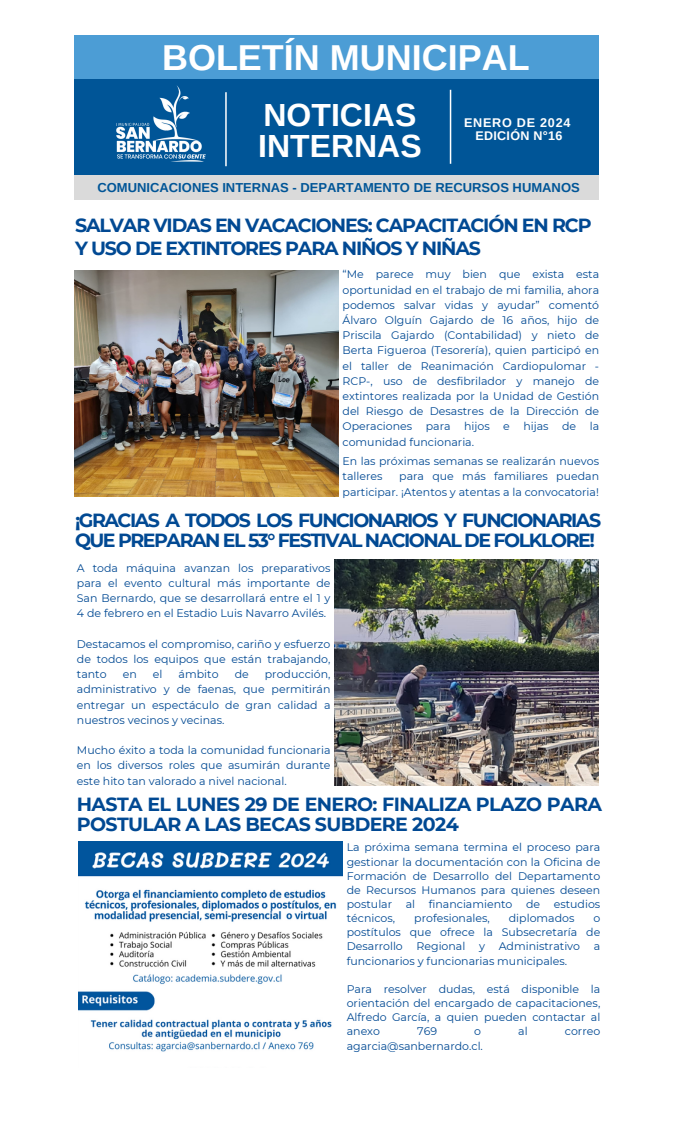
<style>
.page{position:relative;width:675px;height:1125px;background:#fff}
.page>*{position:absolute;margin:0;border:0;box-sizing:border-box;transform-origin:0 0}
.t1{font:700 36px "Arimo";color:#fff}
.t2{font:700 32px "Arimo";color:#fff}
.t3{font:700 19px/19.5px "Montserrat";letter-spacing:-.08em;color:#014993}
.t4{font:700 19px/22.5px "Montserrat";letter-spacing:-.06em;color:#014993}
.t5{font:700 19px/19.5px "Montserrat";letter-spacing:-.03em;color:#014993}
.t6{font:700 13px "Arimo";color:#005597}
.t7{font:700 12.6px "Arimo";letter-spacing:.06em;color:#fff}
.t8{font:700 12.5px "Arimo";letter-spacing:.025em;color:#fff}
.t9{font:11px/15.2px "Montserrat";color:#014993;text-align:justify}
</style>
<div class="page">
<div style="left:74px;top:79px;width:525px;height:95px;background:#005597"></div>
<hr style="left:225px;top:92px;width:2px;height:74px;background:#fff">
<hr style="left:450px;top:90px;width:1px;height:74px;background:#fff">
<img style="left:113px;top:78px;width:97px;height:84px">
<div style="left:74px;top:35px;width:525px;height:43px;background:#4c9dd5"></div>
<img style="left:335px;top:560px;width:264px;height:225px">
<div style="left:74px;top:176px;width:525px;height:24px;background:#dadada"></div>
<img style="left:75px;top:270px;width:264px;height:226px">
<img style="left:78px;top:842px;width:264px;height:210px">
<h3 class="t1" style="left:162px;top:38px;width:369px">BOLETÍN MUNICIPAL</h3>
<h4 class="t2" style="left:264px;top:97px;width:154px">NOTICIAS</h4>
<h4 class="t7" style="left:464px;top:115px;width:108px">ENERO DE 2024</h4>
<h4 class="t2" style="left:258px;top:128px;width:165px">INTERNAS</h4>
<h4 class="t8" style="left:476px;top:129px;width:88px">EDICIÓN N°16</h4>
<p class="t6" style="left:97px;top:180px;width:484px">COMUNICACIONES INTERNAS - DEPARTAMENTO DE RECURSOS HUMANOS</p>
<p class="t4" style="left:75px;top:214px;width:518px">SALVAR VIDAS EN VACACIONES: CAPACITACIÓN EN RCP<br>Y USO DE EXTINTORES PARA NIÑOS Y NIÑAS</p>
<p class="t9" style="left:343px;top:267px;width:258px">“Me parece muy bien que exista esta oportunidad en el trabajo de mi familia, ahora podemos salvar vidas y ayudar” comentó Álvaro Olguín Gajardo de 16 años, hijo de Priscila Gajardo (Contabilidad) y nieto de Berta Figueroa (Tesorería), quien participó en el taller de Reanimación Cardiopulomar - RCP-, uso de desfibrilador y manejo de extintores realizada por la Unidad de Gestión del Riesgo de Desastres de la Dirección de Operaciones para hijos e hijas de la comunidad funcionaria.</p>
<p class="t9" style="left:343px;top:454px;width:258px">En las próximas semanas se realizarán nuevos talleres</p>
<p class="t9" style="left:343px;top:469px;width:258px;text-align:right">para que más familiares puedan participar. ¡Atentos y atentas a la convocatoria!</p>
<p class="t3" style="left:75px;top:511px;width:528px">¡GRACIAS A TODOS LOS FUNCIONARIOS Y FUNCIONARIAS<br>QUE PREPARAN EL 53° FESTIVAL NACIONAL DE FOLKLORE!</p>
<p class="t9" style="left:77px;top:560px;width:255px">A toda máquina avanzan los preparativos para el evento cultural más importante de San Bernardo, que se desarrollará entre el 1 y 4 de febrero en el Estadio Luis Navarro Avilés.</p>
<h3 class="t9" style="left:77px;top:636px;width:255px">Destacamos el compromiso, cariño y esfuerzo de todos los equipos que están trabajando, tanto</h3>
<h3 class="t9" style="left:77px;top:667px;width:255px;text-indent:188px">producción, administrativo y de faenas, que permitirán entregar un espectáculo de gran calidad a nuestros vecinos y vecinas.</h3>
<p class="t9" style="left:77px;top:743px;width:255px">Mucho éxito a toda la comunidad funcionaria en los diversos roles que asumirán durante este hito tan valorado a nivel nacional.</p>
<h3 class="t9" style="left:123px;top:667px;width:16px">en</h3>
<h3 class="t9" style="left:153px;top:667px;width:11px">el</h3>
<h3 class="t9" style="left:179px;top:667px;width:41px">ámbito</h3>
<h3 class="t9" style="left:235px;top:667px;width:16px">de</h3>
<p class="t5" style="left:77px;top:795px;width:527px">HASTA EL LUNES 29 DE ENERO: FINALIZA PLAZO PARA<br>POSTULAR A LAS BECAS SUBDERE 2024</p>
<h3 class="t9" style="left:347px;top:840px;width:255px;line-height:14.1px">La próxima semana termina el proceso para gestionar la documentación con la Oficina de Formación de Desarrollo del Departamento de Recursos Humanos para quienes deseen postular al financiamiento de estudios técnicos,</h3>
<h3 class="t9" style="left:414px;top:911px;width:77px">profesionales,</h3>
<h3 class="t9" style="left:509px;top:911px;width:67px">diplomados</h3>
<h3 class="t9" style="left:347px;top:911px;width:255px;line-height:14.1px;text-indent:247px">o postítulos que ofrece la Subsecretaría de Desarrollo Regional y Administrativo a funcionarios y funcionarias municipales.</h3>
<p class="t9" style="left:347px;top:982px;width:255px;line-height:14.1px">Para resolver dudas, está disponible la orientación del encargado de capacitaciones, Alfredo García, a quien pueden contactar al anexo</p>
<p class="t9" style="left:417px;top:1024px;width:21px">769</p>
<p class="t9" style="left:474px;top:1024px;width:8px">o</p>
<p class="t9" style="left:518px;top:1024px;width:11px">al</p>
<p class="t9" style="left:565px;top:1024px;width:37px">correo</p>
<p class="t9" style="left:347px;top:1038px;width:138px">agarcia@sanbernardo.cl.</p>
</div>
